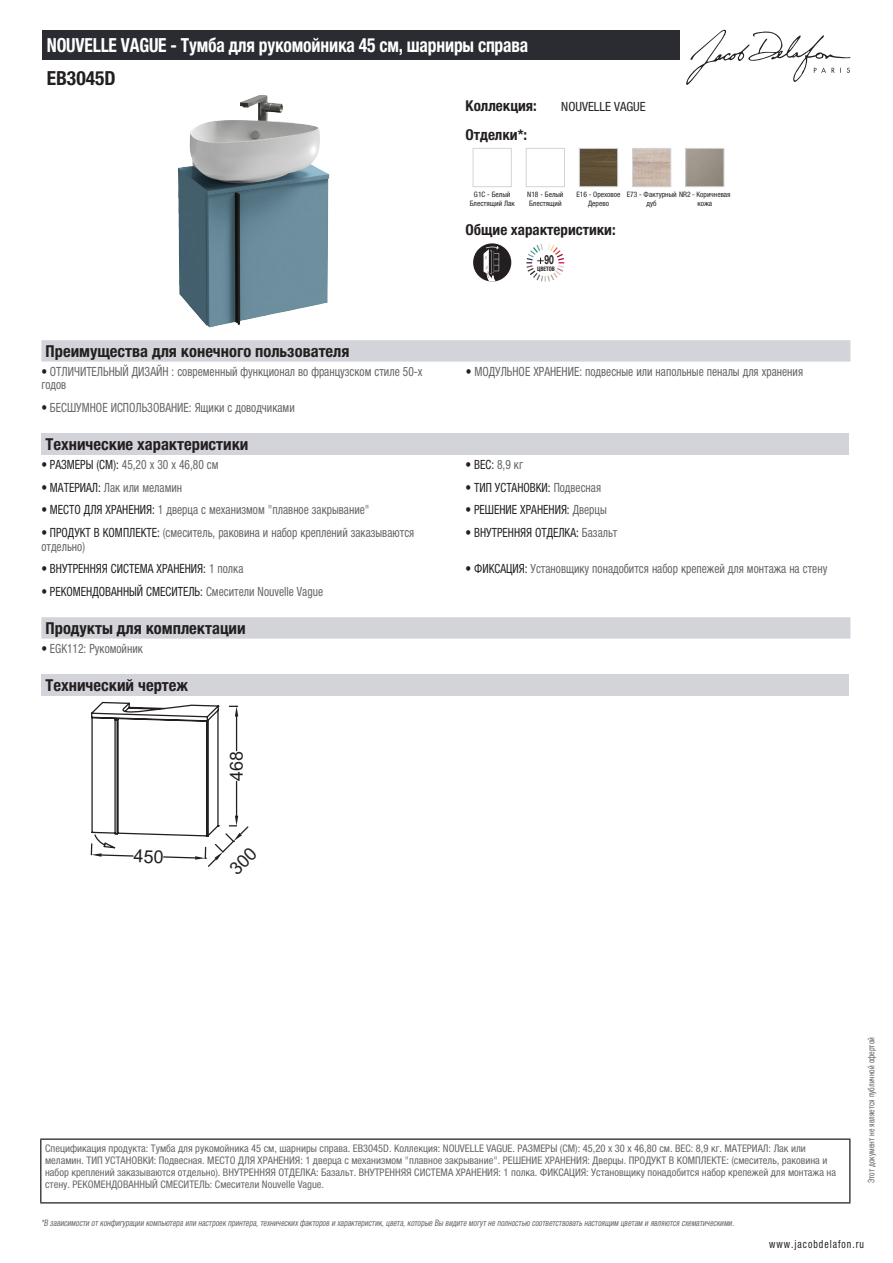
<style>
.page{position:relative;width:893px;height:1263px;background:#fff}
.page>*{position:absolute;margin:0;border:0;box-sizing:border-box;transform-origin:0 0}
.t1{font:700 condensed 19.5px "Helvetica Neue LTCYR";letter-spacing:-.01em;color:#fff;scale:.9 1}
.t2{font:700 condensed 19.5px "Helvetica Neue LTCYR";color:#231f20}
.t3{font:18px "Arial";color:#231f20}
.t4{font:700 condensed 16.5px "Helvetica Neue LTCYR";color:#231f20}
.t5{font:700 condensed 15px "Helvetica Neue LTCYR";color:#231f20}
.t6{font:condensed 12.75px/13.5px "Helvetica Neue LTCYR";color:#626568;scale:.9 1}
.t7{font:condensed 12.75px "Helvetica Neue LTCYR";color:#231f20;scale:.9 1}
.t8{font:condensed 12.75px "Helvetica Neue LTCYR";color:#231f20}
.t9{font:700 12.6px "Helvetica Neue LT Std";color:#231f20;scale:.68 1}
.t10{font:condensed 11.25px "Helvetica Neue LTCYR";letter-spacing:.1em;color:#231f20;scale:.87 1}
.t11{font:condensed 10.5px/12px "Helvetica Neue LTCYR";color:#626568}
.t12{font:italic condensed 9px "Helvetica Neue LTCYR";color:#626568;scale:.87 1}
.t13{font:condensed 9px "Helvetica Neue LTCYR";color:#626568;scale:.87 1}
.t14{font:condensed 7.5px/9px "Helvetica Neue LTCYR";color:#231f20;text-align:center}
.t15{font:700 condensed 6.15px "Helvetica Neue LTCYR";color:#231f20;scale:.89 1}
.s1{color:#231f20}
.s2{color:#626568}
</style>
<div class="page">
<svg style="left:686px;top:30px;width:164px;height:55px"></svg>
<img style="left:178px;top:95px;width:151px;height:232px">
<div style="left:473px;top:148px;width:39px;height:39px;border:1px solid #d3d4da"></div>
<div style="left:526px;top:148px;width:39px;height:39px;border:1px solid #d3d4da"></div>
<img style="left:581px;top:150px;width:35px;height:35px">
<div style="left:579px;top:148px;width:39px;height:39px;border:1px solid #d3d4da"></div>
<img style="left:634px;top:150px;width:35px;height:35px">
<div style="left:632px;top:148px;width:39px;height:39px;border:1px solid #d3d4da"></div>
<div style="left:685px;top:148px;width:39px;height:39px;border:1px solid #d3d4da"></div>
<div style="left:473px;top:243px;width:38px;height:39px;background:#231f20;border-radius:19px"></div>
<svg style="left:484px;top:245px;width:15px;height:37px"></svg>
<svg style="left:526px;top:244px;width:38px;height:38px"></svg>
<div style="left:41px;top:340px;width:809px;height:22px;background:#d3d4da"></div>
<div style="left:41px;top:433px;width:808px;height:22px;background:#d3d4da"></div>
<svg style="left:41px;top:617px;width:809px;height:22px;background:#d4d5da"></svg>
<div style="left:41px;top:674px;width:808px;height:21px;background:#d3d4da"></div>
<div style="left:43px;top:30px;width:637px;height:30px;background:#2a2c32"></div>
<hr style="left:40px;top:1138px;width:810px;height:2px;background:#040503">
<hr style="left:40px;top:1140px;width:1px;height:62px;background:#040503">
<hr style="left:849px;top:1140px;width:1px;height:62px;background:#040503">
<hr style="left:40px;top:1202px;width:810px;height:1px;background:#040503">
<svg style="left:91px;top:702px;width:158px;height:165px"></svg>
<h1 class="t1" style="left:47px;top:34px;width:537px">NOUVELLE VAGUE - Тумба для рукомойника 45 см, шарниры справа</h1>
<h1 class="t2" style="left:47px;top:67px;width:70px">EB3045D</h1>
<h3 class="t5" style="left:466px;top:97px;width:73px">Коллекция:</h3>
<p class="t8" style="left:561px;top:99px;width:86px">NOUVELLE VAGUE</p>
<h3 class="t5" style="left:466px;top:126px;width:63px">Отделки*:</h3>
<p class="t14" style="left:470px;top:190px;width:47px">G1C - Белый<br>Блестящий Лак</p>
<p class="t14" style="left:527px;top:190px;width:38px;text-align:left">N18 - Белый<br>Блестящий</p>
<p class="t14" style="left:576px;top:190px;width:46px">E16 - Ореховое<br>Дерево</p>
<p class="t14" style="left:647px;top:190px;width:86px;text-align:left;text-indent:-20px">E73 - Фактурный NR2 - Коричневая дуб</p>
<p class="t14" style="left:697px;top:199px;width:16px">кожа</p>
<h3 class="t5" style="left:466px;top:221px;width:152px">Общие характеристики:</h3>
<p class="t15" style="left:537px;top:265px;width:21px">ЦВЕТОВ</p>
<p class="t9" style="left:545px;top:252px;width:15px">90</p>
<h3 class="t4" style="left:46px;top:342px;width:305px">Преимущества для конечного пользователя</h3>
<p class="t6" style="left:41px;top:365px;width:425px"><span class="s1">•</span> ОТЛИЧИТЕЛЬНЫЙ ДИЗАЙН : современный функционал во французском стиле 50-х годов</p>
<p class="t6" style="left:466px;top:365px;width:376px"><span class="s1">•</span> МОДУЛЬНОЕ ХРАНЕНИЕ: подвесные или напольные пеналы для хранения</p>
<p class="t6" style="left:41px;top:401px;width:283px"><span class="s1">•</span> БЕСШУМНОЕ ИСПОЛЬЗОВАНИЕ: Ящики с доводчиками</p>
<h3 class="t4" style="left:46px;top:435px;width:204px">Технические характеристики</h3>
<p class="t6" style="left:41px;top:458px;width:198px"><span class="s1">• РАЗМЕРЫ (СМ):</span> 45,20 x 30 x 46,80 см</p>
<p class="t7" style="left:466px;top:457px;width:65px">• ВЕС: <span class="s2">8,9 кг</span></p>
<p class="t6" style="left:41px;top:480px;width:158px"><span class="s1">• МАТЕРИАЛ:</span> Лак или меламин</p>
<p class="t7" style="left:466px;top:480px;width:152px">• ТИП УСТАНОВКИ: <span class="s2">Подвесная</span></p>
<p class="t6" style="left:41px;top:503px;width:366px"><span class="s1">• МЕСТО ДЛЯ ХРАНЕНИЯ:</span> 1 дверца с механизмом "плавное закрывание"</p>
<p class="t7" style="left:466px;top:503px;width:158px">• РЕШЕНИЕ ХРАНЕНИЯ: <span class="s2">Дверцы</span></p>
<p class="t6" style="left:41px;top:526px;width:416px"><span class="s1">• ПРОДУКТ В КОМПЛЕКТЕ:</span> (смеситель, раковина и набор креплений заказываются отдельно)</p>
<p class="t7" style="left:466px;top:525px;width:170px">• ВНУТРЕННЯЯ ОТДЕЛКА: <span class="s2">Базальт</span></p>
<p class="t7" style="left:41px;top:562px;width:226px">• ВНУТРЕННЯЯ СИСТЕМА ХРАНЕНИЯ: <span class="s2">1 полка</span></p>
<p class="t6" style="left:466px;top:562px;width:403px"><span class="s1">• ФИКСАЦИЯ:</span> Установщику понадобится набор крепежей для монтажа на стену</p>
<p class="t7" style="left:41px;top:584px;width:314px">• РЕКОМЕНДОВАННЫЙ СМЕСИТЕЛЬ: <span class="s2">Смесители Nouvelle Vague</span></p>
<h3 class="t4" style="left:46px;top:619px;width:202px">Продукты для комплектации</h3>
<p class="t6" style="left:41px;top:642px;width:114px"><span class="s1">•</span> EGK112: Рукомойник</p>
<h3 class="t4" style="left:46px;top:676px;width:144px">Технический чертеж</h3>
<h2 class="t3" style="left:224px;top:781px;width:31px;rotate:-90deg">468</h2>
<p class="t11" style="left:45px;top:1142px;width:792px">Спецификация продукта: Тумба для рукомойника 45 см, шарниры справа. EB3045D. Коллекция: NOUVELLE VAGUE. РАЗМЕРЫ (СМ): 45,20 x 30 x 46,80 см. ВЕС: 8,9 кг. МАТЕРИАЛ: Лак или меламин. ТИП УСТАНОВКИ: Подвесная. МЕСТО ДЛЯ ХРАНЕНИЯ: 1 дверца с механизмом "плавное закрывание". РЕШЕНИЕ ХРАНЕНИЯ: Дверцы. ПРОДУКТ В КОМПЛЕКТЕ: (смеситель, раковина и набор креплений заказываются отдельно). ВНУТРЕННЯЯ ОТДЕЛКА: Базальт. ВНУТРЕННЯЯ СИСТЕМА ХРАНЕНИЯ: 1 полка. ФИКСАЦИЯ: Установщику понадобится набор крепежей для монтажа на стену. РЕКОМЕНДОВАННЫЙ СМЕСИТЕЛЬ: Смесители Nouvelle Vague.</p>
<p class="t12" style="left:41px;top:1218px;width:800px">*В зависимости отконфигурации компьютера или настроек принтера,техническихфакторов и характеристик,цвета,которые Вы видите могутне полностью соответствоватьнастоящим цветам и являются схематическими.</p>
<p class="t13" style="left:866px;top:1183px;width:169px;rotate:-90deg">Этот документ не является публичной офертой</p>
<p class="t10" style="left:769px;top:1237px;width:110px">www.jacobdelafon.ru</p>
</div>
